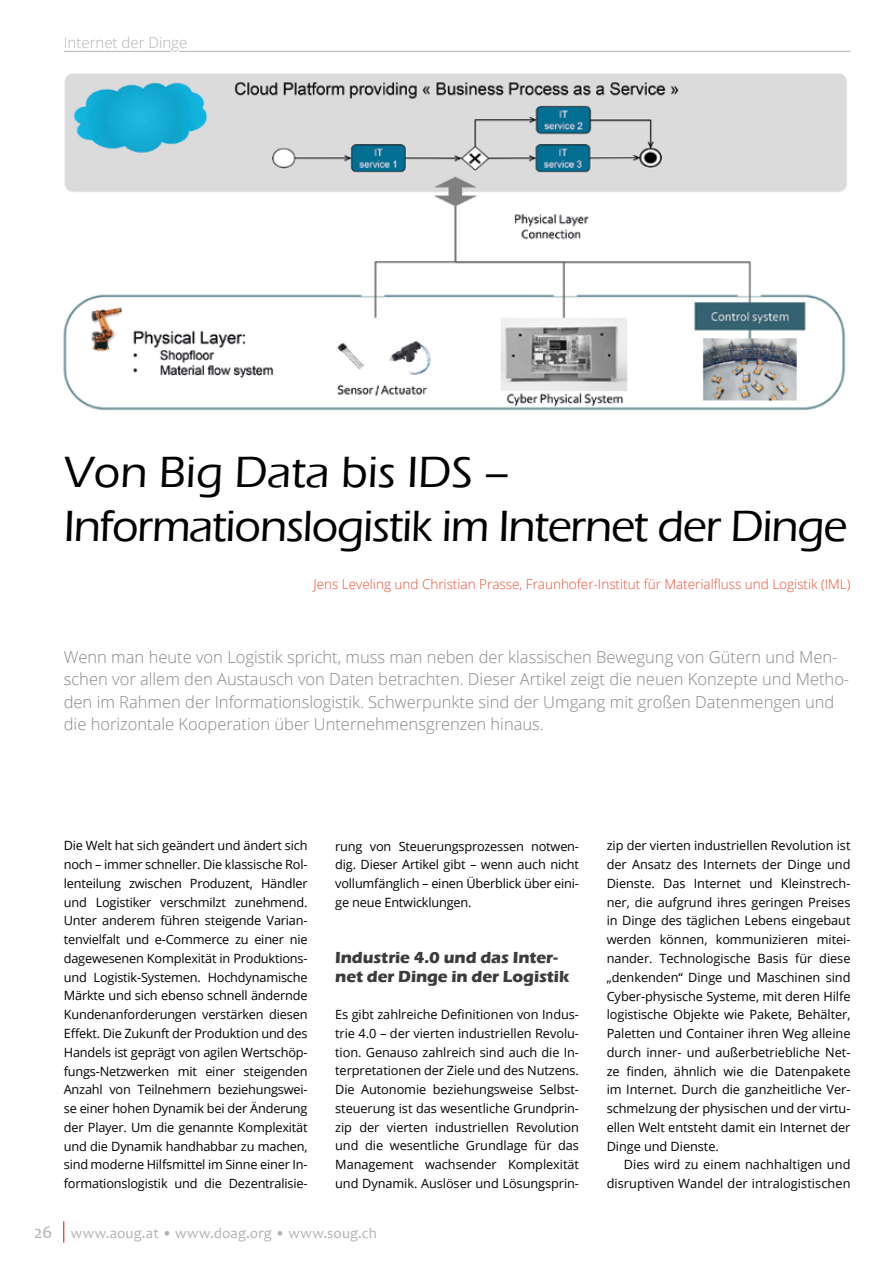
<style>
.page{position:relative;width:893px;height:1263px;background:#fff}
.page>*{position:absolute;margin:0;border:0;box-sizing:border-box;transform-origin:0 0}
.t1{font:500 45px/54px "Eras ITC";letter-spacing:-.025em;color:#000}
.t2{font:300 16.5px/22.5px "Open Sans";color:#878787}
.t3{font:700 16.5px/18.8px "Eras ITC";letter-spacing:-.005em;color:#3c3c3b}
.t4{font:15px "Candara";letter-spacing:.01em;color:#b3b2b2}
.t5{font:300 15px "Open Sans";color:#b3b2b2}
.t6{font:300 13.5px "Open Sans";color:#e94f35}
.t7{font:12.75px/18.8px "Open Sans";letter-spacing:-.005em;color:#000;text-align:justify}
.s1{font-size:18px}
</style>
<div class="page">
<svg style="left:63px;top:1221px;width:1px;height:21px"></svg>
<hr style="left:64px;top:51px;width:786px;height:1px;background:#b3b2b2">
<img style="left:63px;top:73px;width:784px;height:338px">
<p class="t5" style="left:64px;top:32px;width:125px">Internet der Dinge</p>
<h1 class="t1" style="left:64px;top:446px;width:785px">Von Big Data bis IDS –<br>Informationslogistik im Internet der Dinge</h1>
<p class="t6" style="left:313px;top:575px;width:539px">Jens Leveling und Christian Prasse, Fraunhofer-Institut für Materialfluss und Logistik (IML)</p>
<p class="t2" style="left:64px;top:645px;width:787px">Wenn man heute von Logistik spricht, muss man neben der klassischen Bewegung von Gütern und Men&shy;schen vor allem den Austausch von Daten betrachten. Dieser Artikel zeigt die neuen Konzepte und Metho&shy;den im Rahmen der Informationslogistik. Schwerpunkte sind der Umgang mit großen Datenmengen und die horizontale Kooperation über Unternehmensgrenzen hinaus.</p>
<p class="t7" style="left:64px;top:836px;width:245px">Die Welt hat sich geändert und ändert sich noch – immer schneller. Die klassische Rol&shy;lenteilung zwischen Produzent, Händler und Logistiker verschmilzt zunehmend.<br>Unter anderem führen steigende Varian&shy;tenvielfalt und e-Commerce zu einer nie dagewesenen Komplexität in Produktions&shy;und Logistik-Systemen. Hochdynamische Märkte und sich ebenso schnell ändernde Kundenanforderungen verstärken diesen Effekt. Die Zukunft der Produktion und des Handels ist geprägt von agilen Wertschöp&shy;fungs-Netzwerken mit einer steigenden Anzahl von Teilnehmern beziehungswei&shy;se einer hohen Dynamik bei der Änderung der Player. Um die genannte Komplexität und die Dynamik handhabbar zu machen, sind moderne Hilfsmittel im Sinne einer In&shy;formationslogistik und die Dezentralisie-</p>
<p class="t7" style="left:335px;top:836px;width:245px">rung von Steuerungsprozessen notwen&shy;dig. Dieser Artikel gibt – wenn auch nicht vollumfänglich – einen Überblick über eini&shy;ge neue Entwicklungen.</p>
<p class="t3" style="left:335px;top:948px;width:236px">Industrie 4.0 und das Inter&shy;net der Dinge in der Logistik</p>
<p class="t7" style="left:335px;top:1005px;width:245px">Es gibt zahlreiche Definitionen von Indus&shy;trie 4.0 – der vierten industriellen Revolu&shy;tion. Genauso zahlreich sind auch die In&shy;terpretationen der Ziele und des Nutzens.<br>Die Autonomie beziehungsweise Selbst&shy;steuerung ist das wesentliche Grundprin&shy;zip der vierten industriellen Revolution und die wesentliche Grundlage für das Management wachsender Komplexität und Dynamik. Auslöser und Lösungsprin-</p>
<p class="t4" style="left:34px;top:1223px;width:344px"><span class="s1">26</span> www.aoug.at • www.doag.org • www.soug.ch</p>
<p class="t7" style="left:607px;top:836px;width:245px">zip der vierten industriellen Revolution ist der Ansatz des Internets der Dinge und Dienste. Das Internet und Kleinstrech&shy;ner, die aufgrund ihres geringen Preises in Dinge des täglichen Lebens eingebaut werden können, kommunizieren mitei&shy;nander. Technologische Basis für diese „denkenden“ Dinge und Maschinen sind Cyber-physische Systeme, mit deren Hilfe logistische Objekte wie Pakete, Behälter, Paletten und Container ihren Weg alleine durch inner- und außerbetriebliche Net&shy;ze finden, ähnlich wie die Datenpakete im Internet. Durch die ganzheitliche Ver&shy;schmelzung der physischen und der virtu&shy;ellen Welt entsteht damit ein Internet der Dinge und Dienste.</p>
<p class="t7" style="left:607px;top:1155px;width:245px;text-align:right">Dies wird zu einem nachhaltigen und disruptiven Wandel der intralogistischen</p>
</div>
